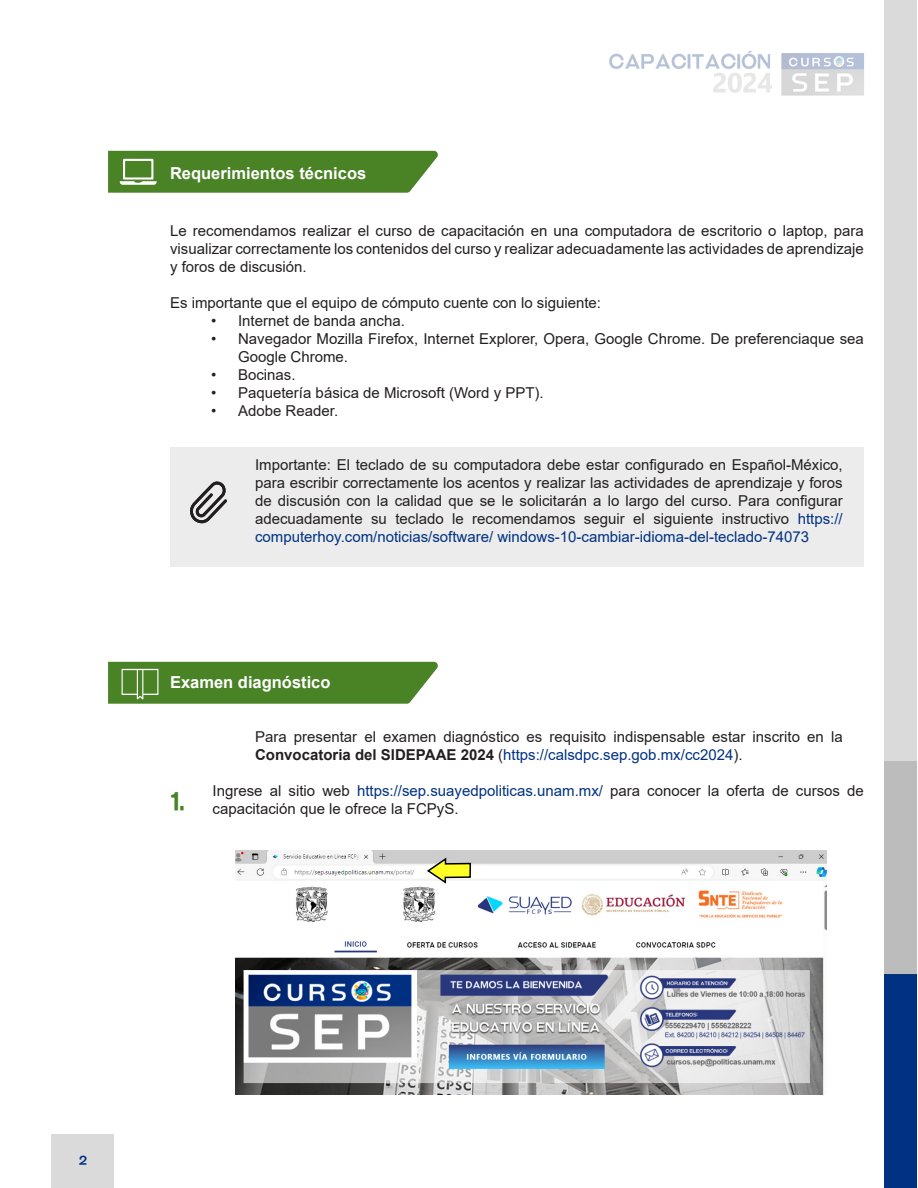
<style>
.page{position:relative;width:918px;height:1188px;background:#fff}
.page>*{position:absolute;margin:0;border:0;box-sizing:border-box;transform-origin:0 0}
.t1{font:30px "SU Ay ED";color:#4a8226}
.t2{font:700 16.5px "Arial";color:#fff}
.t3{font:15px/18px "Arial";color:#231f20;text-align:justify}
.t4{font:15px "SU Ay ED";color:#003182}
.s1{color:#003182}
.s2{font-weight:700}
</style>
<div class="page">
<div style="left:884px;top:0;width:33px;height:975px;background:#dadada"></div>
<div style="left:884px;top:975px;width:33px;height:213px;background:#003182"></div>
<div style="left:884px;top:761px;width:33px;height:214px;background:#bcbcbc"></div>
<div style="left:52px;top:1134px;width:62px;height:54px;background:#dadada"></div>
<img style="left:609px;top:50px;width:255px;height:46px">
<div style="left:170px;top:448px;width:694px;height:119px;background:#ececec"></div>
<svg style="left:190px;top:481px;width:37px;height:42px"></svg>
<svg style="left:108px;top:151px;width:330px;height:42px;background:#568a34"></svg>
<svg style="left:108px;top:662px;width:330px;height:42px;background:#538830"></svg>
<img style="left:236px;top:850px;width:590px;height:245px">
<svg style="left:426px;top:856px;width:46px;height:29px"></svg>
<p class="t2" style="left:170px;top:161px;width:198px">Requerimientos técnicos</p>
<p class="t3" style="left:170px;top:222px;width:695px">Le recomendamos realizar el curso de capacitación en una computadora de escritorio o laptop, para visualizar correctamente los contenidos del curso y realizar adecuadamente las actividades de aprendizaje y foros de discusión.</p>
<p class="t3" style="left:170px;top:294px;width:433px">Es importante que el equipo de cómputo cuente con lo siguiente:</p>
<p class="t3" style="left:211px;top:312px;width:195px">• Internet de banda ancha.</p>
<p class="t3" style="left:238px;top:330px;width:627px;text-indent:-27px">• Navegador Mozilla Firefox, Internet Explorer, Opera, Google Chrome. De preferenciaque sea<br>Google Chrome.</p>
<p class="t3" style="left:211px;top:366px;width:86px">• Bocinas.</p>
<p class="t3" style="left:211px;top:384px;width:334px">• Paquetería básica de Microsoft (Word y PPT).</p>
<p class="t3" style="left:211px;top:402px;width:129px">• Adobe Reader.</p>
<p class="t3" style="left:255px;top:456px;width:589px">Importante: El teclado de su computadora debe estar configurado en Español-México, para escribir correctamente los acentos y realizar las actividades de aprendizaje y foros de discusión con la calidad que se le solicitarán a lo largo del curso. Para configurar adecuadamente su teclado le recomendamos seguir el siguiente instructivo <span class="s1">https:// computerhoy.com/noticias/software/ windows-10-cambiar-idioma-del-teclado-74073</span></p>
<p class="t2" style="left:170px;top:671px;width:162px">Examen diagnóstico</p>
<p class="t3" style="left:255px;top:728px;width:589px">Para presentar el examen diagnóstico es requisito indispensable estar inscrito en la<br><span class="s2">Convocatoria del SIDEPAAE 2024</span> (<span class="s1">https://calsdpc.sep.gob.mx/cc2024</span>).</p>
<p class="t3" style="left:213px;top:782px;width:653px">Ingrese al sitio web <span class="s1">https://sep.suayedpoliticas.unam.mx/</span> para conocer la oferta de cursos de</p>
<p class="t1" style="left:170px;top:786px;width:16px">1.</p>
<p class="t3" style="left:213px;top:800px;width:247px">capacitación que le ofrece la FCPyS.</p>
<p class="t4" style="left:79px;top:1153px;width:10px">2</p>
</div>
